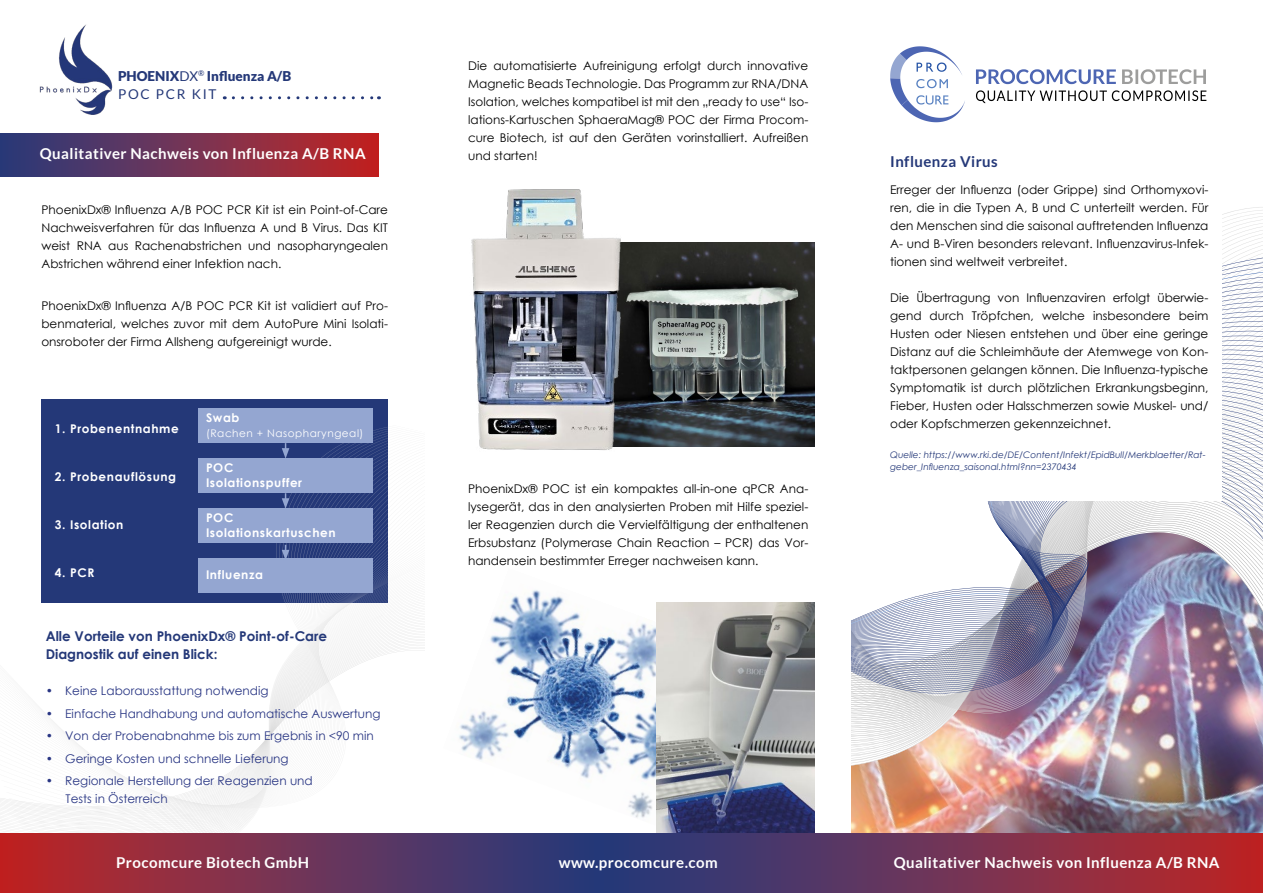
<style>
.page{position:relative;width:1263px;height:893px;background:#fff}
.page>*{position:absolute;margin:0;border:0;box-sizing:border-box;transform-origin:0 0}
.t1{font:700 15px "Lato";letter-spacing:.03em;color:#fff}
.t2{font:700 15px "Lato";letter-spacing:.03em;color:#243878}
.t3{font:700 13.5px/18px "Century Gothic";color:#243878}
.t4{font:900 13.5px/18px "Lato";color:#243878}
.t5{font:12px/18px "Century Gothic";color:#000;text-align:justify}
.t6{font:12px/18px "Century Gothic";color:#283583}
.t7{font:700 12px/15px "Century Gothic";letter-spacing:.05em;color:#fff}
.t8{font:10.5px "Century Gothic";letter-spacing:.05em;color:#fff}
.t9{font:italic 9px/12px "Century Gothic";color:#243878}
.s1{font-weight:400}
.s2{color:#fff}
</style>
<div class="page">
<img style="left:851px;top:803px;width:412px;height:31px">
<img style="left:851px;top:698px;width:412px;height:105px">
<img style="left:851px;top:474px;width:412px;height:224px">
<div style="left:0;top:133px;width:378px;height:44px;background:linear-gradient(to right,#283d7f,#c22524)"></div>
<div style="left:41px;top:399px;width:347px;height:204px;background:#243878"></div>
<svg style="left:0;top:649px;width:399px;height:160px"></svg>
<div style="left:890px;top:133px;width:332px;height:368px;background:#fff"></div>
<img style="left:443px;top:590px;width:320px;height:244px">
<img style="left:656px;top:603px;width:159px;height:231px">
<img style="left:631px;top:243px;width:184px;height:203px">
<svg style="left:0;top:834px;width:1263px;height:59px;background:#703254"></svg>
<div style="left:198px;top:409px;width:175px;height:34px;background:#94a6d1"></div>
<div style="left:198px;top:459px;width:175px;height:34px;background:#94a6d1"></div>
<div style="left:198px;top:509px;width:175px;height:34px;background:#94a6d1"></div>
<div style="left:198px;top:558px;width:175px;height:34px;background:#94a6d1"></div>
<svg style="left:282px;top:443px;width:7px;height:16px"></svg>
<svg style="left:282px;top:493px;width:7px;height:16px"></svg>
<svg style="left:282px;top:545px;width:7px;height:13px"></svg>
<img style="left:471px;top:189px;width:160px;height:261px">
<svg style="left:233px;top:96px;width:146px;height:3px"></svg>
<img style="left:39px;top:24px;width:73px;height:91px">
<svg style="left:890px;top:46px;width:75px;height:76px"></svg>
<svg style="left:976px;top:90px;width:230px;height:13px"></svg>
<svg style="left:1122px;top:69px;width:84px;height:15px"></svg>
<svg style="left:976px;top:69px;width:140px;height:15px"></svg>
<p class="t4" style="left:118px;top:66px;width:175px">PHOENIX<span class="s1">DX</span><sup>®</sup> Influenza A/B<br><span class="s1">POC PCR KIT</span></p>
<p class="t1" style="left:40px;top:145px;width:327px">Qualitativer Nachweis von Influenza A/B RNA</p>
<p class="t5" style="left:41px;top:201px;width:348px">PhoenixDx® Influenza A/B POC PCR Kit ist ein Point-of-Care Nachweisverfahren für das Influenza A und B Virus. Das KIT weist RNA aus Rachenabstrichen und nasopharyngealen Abstrichen während einer Infektion nach.</p>
<p class="t5" style="left:41px;top:297px;width:348px">PhoenixDx® Influenza A/B POC PCR Kit ist validiert auf Pro&shy;benmaterial, welches zuvor mit dem AutoPure Mini Isolati&shy;onsroboter der Firma Allsheng aufgereinigt wurde.</p>
<p class="t7" style="left:55px;top:420px;width:125px">1. Probenentnahme</p>
<p class="t7" style="left:55px;top:468px;width:123px">2. Probenauflösung</p>
<p class="t7" style="left:55px;top:516px;width:70px">3. Isolation</p>
<p class="t7" style="left:55px;top:564px;width:41px">4. PCR</p>
<p class="t7" style="left:206px;top:410px;width:35px">Swab</p>
<p class="t8" style="left:206px;top:426px;width:159px">(Rachen + Nasopharyngeal)</p>
<p class="t7" style="left:206px;top:460px;width:98px">POC<br>Isolationspuffer</p>
<p class="t7" style="left:206px;top:510px;width:131px">POC<br>Isolationskartuschen</p>
<p class="t7" style="left:206px;top:567px;width:59px">Influenza</p>
<p class="t3" style="left:46px;top:627px;width:283px">Alle Vorteile von PhoenixDx® Point-of-Care<br>Diagnostik auf einen Blick:</p>
<p class="t6" style="left:46px;top:682px;width:224px">• Keine Laborausstattung notwendig</p>
<p class="t6" style="left:46px;top:704px;width:336px">• Einfache Handhabung und automatische Auswertung</p>
<p class="t6" style="left:46px;top:727px;width:330px">• Von der Probenabnahme bis zum Ergebnis in &lt;90 min</p>
<p class="t6" style="left:46px;top:749px;width:244px">• Geringe Kosten und schnelle Lieferung</p>
<p class="t6" style="left:66px;top:772px;width:249px;text-indent:-20px">• Regionale Herstellung der Reagenzien und<br>Tests in Österreich</p>
<p class="t5" style="left:468px;top:56px;width:342px">Die automatisierte Aufreinigung erfolgt durch innovative Magnetic Beads Technologie. Das Programm zur RNA/DNA Isolation, welches kompatibel ist mit den „ready to use“ Iso&shy;lations-Kartuschen SphaeraMag® POC der Firma Procom&shy;cure Biotech, ist auf den Geräten vorinstalliert. Aufreißen und starten!</p>
<p class="t5" style="left:468px;top:479px;width:342px">PhoenixDx® POC ist ein kompaktes all-in-one qPCR Ana&shy;lysegerät, das in den analysierten Proben mit Hilfe speziel&shy;ler Reagenzien durch die Vervielfältigung der enthaltenen Erbsubstanz (Polymerase Chain Reaction – PCR) das Vor&shy;handensein bestimmter Erreger nachweisen kann.</p>
<p class="t2" style="left:890px;top:153px;width:219px">Influenza Virus<span class="s2">uenza A/B RNA</span></p>
<p class="t5" style="left:890px;top:180px;width:320px">Erreger der Influenza (oder Grippe) sind Orthomyxovi&shy;ren, die in die Typen A, B und C unterteilt werden. Für den Menschen sind die saisonal auftretenden Influenza A- und B-Viren besonders relevant. Influenzavirus-Infek&shy;tionen sind weltweit verbreitet.</p>
<p class="t5" style="left:890px;top:288px;width:320px">Die Übertragung von Influenzaviren erfolgt überwie&shy;gend durch Tröpfchen, welche insbesondere beim Husten oder Niesen entstehen und über eine geringe Distanz auf die Schleimhäute der Atemwege von Kon&shy;taktpersonen gelangen können. Die Influenza-typische Symptomatik ist durch plötzlichen Erkrankungsbeginn, Fieber, Husten oder Halsschmerzen sowie Muskel- und/ oder Kopfschmerzen gekennzeichnet.</p>
<p class="t9" style="left:890px;top:448px;width:317px">Quelle: https://www.rki.de/DE/Content/Infekt/EpidBull/Merkblaetter/Rat&shy;geber_Influenza_saisonal.html?nn=2370434</p>
<p class="t1" style="left:116px;top:854px;width:195px">Procomcure Biotech GmbH</p>
<p class="t1" style="left:559px;top:854px;width:161px">www.procomcure.com</p>
<p class="t1" style="left:894px;top:854px;width:327px">Qualitativer Nachweis von Influenza A/B RNA</p>
</div>
